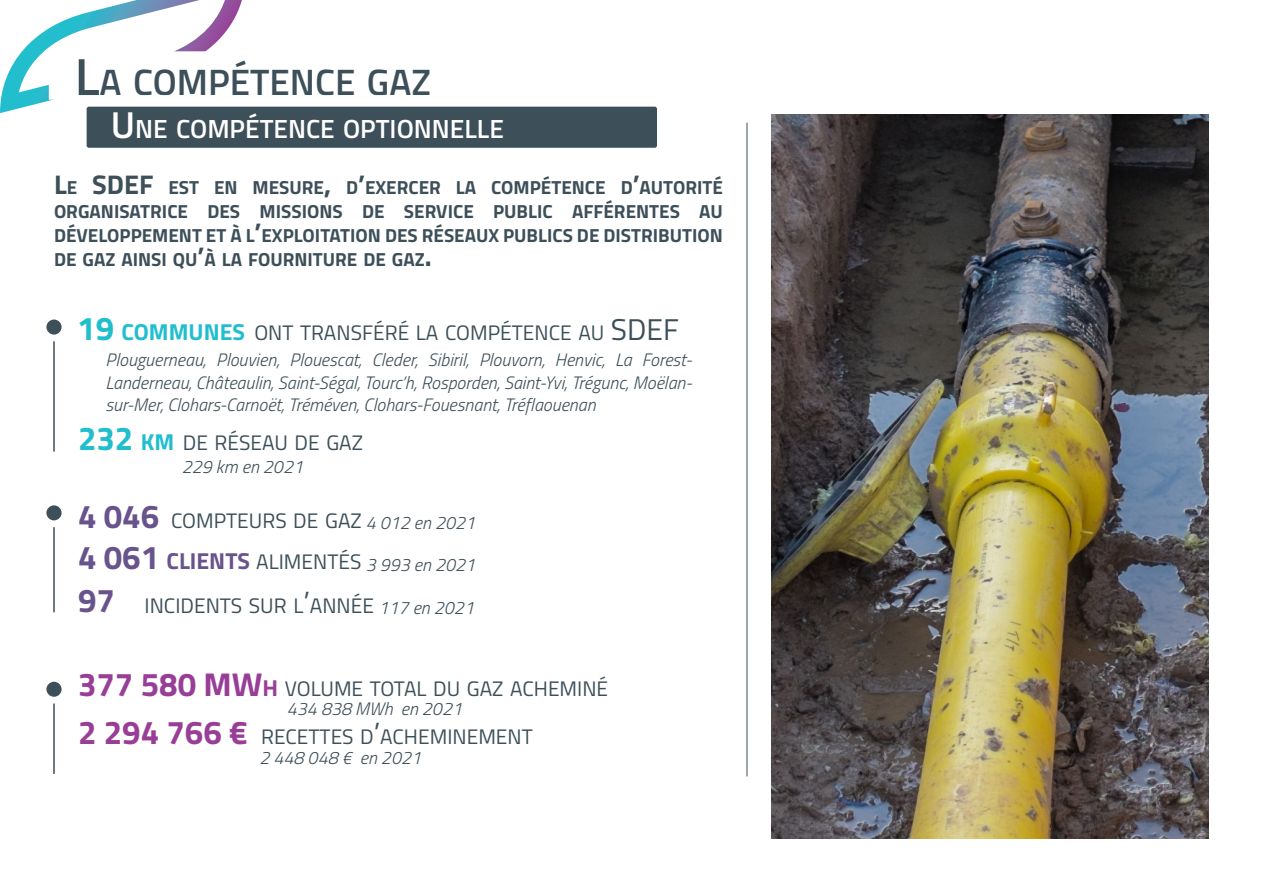
<style>
.page{position:relative;width:1263px;height:893px;background:#fff}
.page>*{position:absolute;margin:0;border:0;box-sizing:border-box;transform-origin:0 0}
.t1{font:600 36.75px "Titillium";color:#3d4f59}
.t2{font:700 33px "Titillium";color:#983e97}
.t3{font:700 33px "Titillium";color:#69538c}
.t4{font:700 33px "Titillium";color:#21bece}
.t5{font:700 27px "Titillium";color:#3d4f59}
.t6{font:600 26.25px "Titillium";color:#fff}
.t7{font:21px "Titillium";color:#3d4f59}
.t8{font:700 18.9px/24px "Titillium";color:#3d4f59;text-align:justify}
.t9{font:italic 300 18px/22.5px "Titillium";color:#3d4f59;text-align:justify}
.s1{font-size:52.5px}
.s2{font-size:37.5px}
.s3{font-size:18.9px}
.s4{font-size:27px}
.s5{font-weight:700;font-size:33px;color:#21bece}
.s6{font-weight:700;font-size:23.1px;color:#21bece}
.s7{font-size:30px}
.s8{font-size:23.1px}
.s9{font-weight:700;font-size:33px;color:#69538c}
.s10{font-weight:700;font-size:23.1px;color:#69538c}
</style>
<div class="page">
<hr style="left:747px;top:123px;width:1px;height:653px;background:#3d4f59">
<img style="left:772px;top:115px;width:437px;height:724px">
<svg style="left:0;top:0;width:242px;height:113px"></svg>
<div style="left:51px;top:54px;width:1156px;height:43px;background:#fff"></div>
<div style="left:88px;top:108px;width:567px;height:38px;background:#3d4f59"></div>
<div style="left:87px;top:107px;width:570px;height:41px;border:3px solid #3d4f59"></div>
<div style="left:46px;top:320px;width:16px;height:15px;background:#3d4f59;border-radius:50%"></div>
<div style="left:46px;top:682px;width:16px;height:15px;background:#3d4f59;border-radius:50%"></div>
<div style="left:46px;top:505px;width:16px;height:15px;background:#3d4f59;border-radius:50%"></div>
<hr style="left:53px;top:341px;width:2px;height:111px;background:#3d4f59">
<hr style="left:53px;top:703px;width:2px;height:71px;background:#3d4f59">
<hr style="left:53px;top:527px;width:2px;height:85px;background:#3d4f59">
<p class="t1" style="left:75px;top:55px;width:358px"><span class="s1">L</span>A COMPÉTENCE GAZ</p>
<p class="t6" style="left:111px;top:109px;width:394px"><span class="s2">U</span> NE COMPÉTENCE OPTIONNELLE</p>
<p class="t5" style="left:54px;top:164px;width:55px">L<span class="s3">E</span> SDEF</p>
<p class="t8" style="left:54px;top:174px;width:670px;text-indent:114px">EST EN MESURE<span class="s4">,</span> D<span class="s4">’</span>EXERCER LA COMPÉTENCE D<span class="s4">’</span>AUTORITÉ ORGANISATRICE DES MISSIONS DE SERVICE PUBLIC AFFÉRENTES AU DÉVELOPPEMENT ET À L<span class="s4">’</span>EXPLOITATION DES RÉSEAUX PUBLICS DE DISTRIBUTION DE GAZ AINSI QU<span class="s4">’</span>À LA FOURNITURE DE GAZ<span class="s4">.</span></p>
<p class="t7" style="left:77px;top:318px;width:585px"><span class="s5">19</span> <span class="s6">COMMUNES</span> ONT TRANSFÉRÉ LA COM PÉTENCE AU <span class="s7">SDEF</span></p>
<p class="t9" style="left:106px;top:348px;width:588px">Plouguerneau, Plouvien, Plouescat, Cleder, Sibiril, Plouvorn, Henvic, La Forest-Landerneau, Châteaulin, Saint-Ségal, Tourc’h, Rosporden, Saint-Yvi, Trégunc, Moëlan&shy;sur-Mer, Clohars-Carnoët, Tréméven, Clohars-Fouesnant, Tréflaouenan</p>
<p class="t4" style="left:78px;top:413px;width:94px">232 <span class="s8">KM</span></p>
<p class="t7" style="left:183px;top:427px;width:182px">DE RÉSEAU DE GAZ</p>
<p class="t9" style="left:182px;top:454px;width:123px">229 km en 2021</p>
<p class="t3" style="left:78px;top:491px;width:83px">4 046</p>
<p class="t7" style="left:171px;top:505px;width:192px">COM PTEURS DE GAZ</p>
<p class="t9" style="left:366px;top:511px;width:111px">4 012 en 2021</p>
<p class="t9" style="left:366px;top:552px;width:111px">3 993 en 2021</p>
<p class="t9" style="left:378px;top:595px;width:97px">117 en 2021</p>
<p class="t7" style="left:78px;top:546px;width:285px"><span class="s9">4 061</span> <span class="s10">CLIENTS</span> ALIM ENTÉS</p>
<p class="t3" style="left:78px;top:575px;width:38px">97</p>
<p class="t7" style="left:145px;top:590px;width:231px">INCIDENTS SUR L<span class="s7">’</span>ANNÉE</p>
<p class="t2" style="left:78px;top:659px;width:198px">377 580 MW<span class="s8">H</span></p>
<p class="t2" style="left:78px;top:708px;width:171px">2 294 766 €</p>
<p class="t7" style="left:285px;top:673px;width:325px">VOLUM E TOTAL DU GAZ ACH EM INÉ</p>
<p class="t7" style="left:261px;top:722px;width:273px">RECETTES D<span class="s7">’</span>ACH EM INEM ENT</p>
<p class="t9" style="left:287px;top:697px;width:177px">434 838 MWh en 2021</p>
<p class="t9" style="left:259px;top:746px;width:163px">2 448 048 € en 2021</p>
</div>
